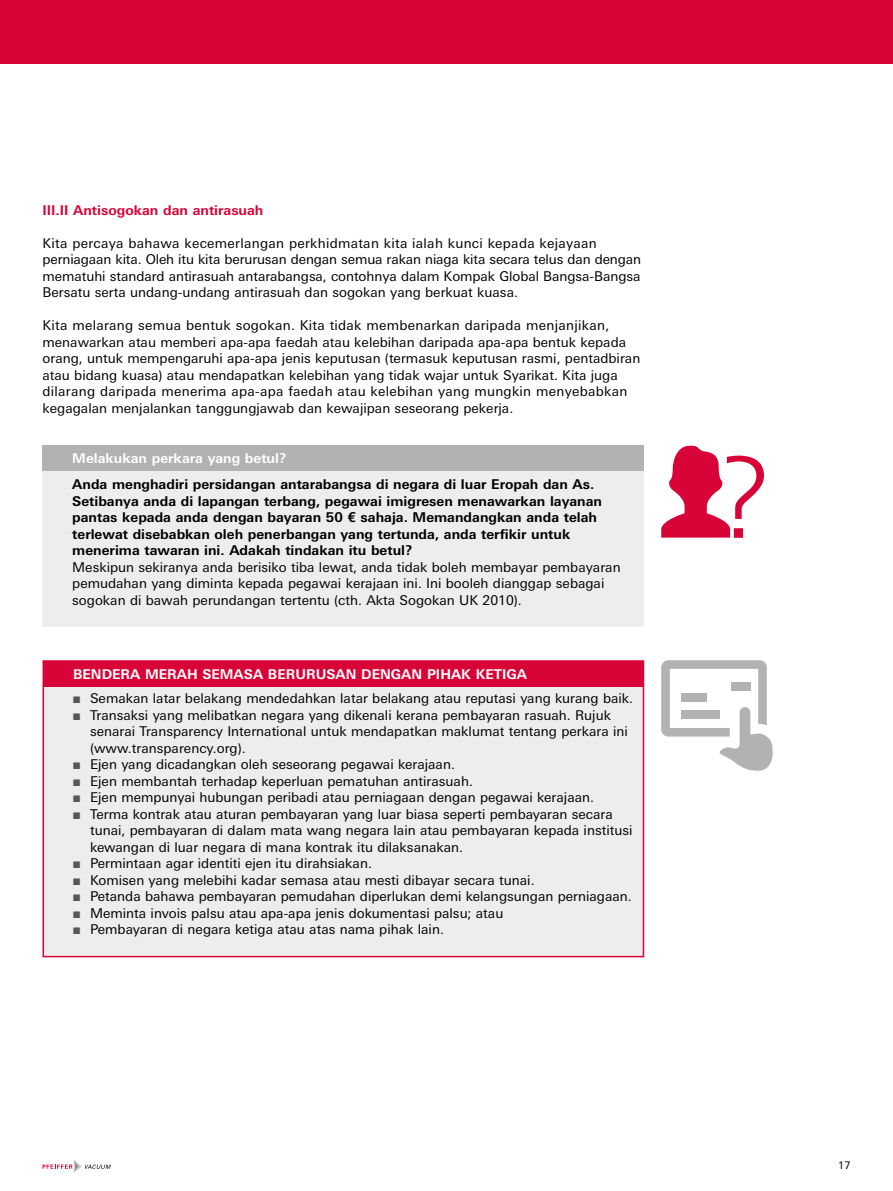
<style>
.page{position:relative;width:893px;height:1191px;background:#fff}
.page>*{position:absolute;margin:0;border:0;box-sizing:border-box;transform-origin:0 0}
.t1{font:13.5px/16.5px "Univers Next W1 G";color:#000}
.t2{font:700 13.5px/16.5px "Univers Next W1 G";color:#000}
.t3{font:700 13.5px "Univers Next W1 G";color:#fff}
.t4{font:700 13.5px "Univers Next W1 G";color:#d80337}
.t5{font:10.5px "Univers Next W1 G";color:#000}
.s1{color:#575756}
</style>
<div class="page">
<svg style="left:43px;top:1160px;width:68px;height:12px"></svg>
<div style="left:43px;top:446px;width:601px;height:181px;background:#ededed"></div>
<div style="left:43px;top:446px;width:601px;height:25px;background:#b3b2b2"></div>
<div style="left:43px;top:660px;width:601px;height:297px;background:#ededed;border:2px solid #d80337"></div>
<div style="left:43px;top:661px;width:601px;height:25px;background:#d80337"></div>
<div style="left:0;top:0;width:893px;height:64px;background:#d80337"></div>
<svg style="left:661px;top:660px;width:112px;height:110px"></svg>
<svg style="left:661px;top:445px;width:103px;height:93px"></svg>
<p class="t4" style="left:43px;top:202px;width:222px">III.II Antisogokan dan antirasuah</p>
<p class="t1" style="left:43px;top:234px;width:600px">Kita percaya bahawa kecemerlangan perkhidmatan kita ialah kunci kepada kejayaan perniagaan kita. Oleh itu kita berurusan dengan semua rakan niaga kita secara telus dan dengan mematuhi standard antirasuah antarabangsa, contohnya dalam Kompak Global Bangsa-Bangsa Bersatu serta undang-undang antirasuah dan sogokan yang berkuat kuasa.</p>
<p class="t1" style="left:43px;top:317px;width:599px">Kita melarang semua bentuk sogokan. Kita tidak membenarkan daripada menjanjikan, menawarkan atau memberi apa-apa faedah atau kelebihan daripada apa-apa bentuk kepada orang, untuk mempengaruhi apa-apa jenis keputusan (termasuk keputusan rasmi, pentadbiran atau bidang kuasa) atau mendapatkan kelebihan yang tidak wajar untuk Syarikat. Kita juga dilarang daripada menerima apa-apa faedah atau kelebihan yang mungkin menyebabkan kegagalan menjalankan tanggungjawab dan kewajipan seseorang pekerja.</p>
<p class="t3" style="left:72px;top:450px;width:216px">Melakukan perkara yang betul?</p>
<p class="t2" style="left:72px;top:476px;width:531px">Anda menghadiri persidangan antarabangsa di negara di luar Eropah dan As.<br>Setibanya anda di lapangan terbang, pegawai imigresen menawarkan layanan pantas kepada anda dengan bayaran 50 € sahaja. Memandangkan anda telah terlewat disebabkan oleh penerbangan yang tertunda, anda terfikir untuk menerima tawaran ini. Adakah tindakan itu betul?</p>
<p class="t1" style="left:72px;top:559px;width:550px">Meskipun sekiranya anda berisiko tiba lewat, anda tidak boleh membayar pembayaran pemudahan yang diminta kepada pegawai kerajaan ini. Ini booleh dianggap sebagai sogokan di bawah perundangan tertentu (cth. Akta Sogokan UK 2010).</p>
<p class="t3" style="left:73px;top:666px;width:456px">BENDERA MERAH SEMASA BERURUSAN DENGAN PIHAK KETIGA</p>
<p class="t1" style="left:73px;top:690px;width:562px"><span class="s1">■</span> Semakan latar belakang mendedahkan latar belakang atau reputasi yang kurang baik.</p>
<p class="t1" style="left:90px;top:707px;width:539px;text-indent:-17px"><span class="s1">■</span> Transaksi yang melibatkan negara yang dikenali kerana pembayaran rasuah. Rujuk senarai Transparency International untuk mendapatkan maklumat tentang perkara ini (www.transparency.org).</p>
<p class="t1" style="left:73px;top:756px;width:383px"><span class="s1">■</span> Ejen yang dicadangkan oleh seseorang pegawai kerajaan.</p>
<p class="t1" style="left:73px;top:773px;width:401px"><span class="s1">■</span> Ejen membantah terhadap keperluan pematuhan antirasuah.</p>
<p class="t1" style="left:73px;top:789px;width:523px"><span class="s1">■</span> Ejen mempunyai hubungan peribadi atau perniagaan dengan pegawai kerajaan.</p>
<p class="t1" style="left:90px;top:806px;width:544px;text-indent:-17px"><span class="s1">■</span> Terma kontrak atau aturan pembayaran yang luar biasa seperti pembayaran secara tunai, pembayaran di dalam mata wang negara lain atau pembayaran kepada institusi kewangan di luar negara di mana kontrak itu dilaksanakan.</p>
<p class="t1" style="left:73px;top:855px;width:300px"><span class="s1">■</span> Permintaan agar identiti ejen itu dirahsiakan.</p>
<p class="t1" style="left:73px;top:872px;width:463px"><span class="s1">■</span> Komisen yang melebihi kadar semasa atau mesti dibayar secara tunai.</p>
<p class="t1" style="left:73px;top:888px;width:560px"><span class="s1">■</span> Petanda bahawa pembayaran pemudahan diperlukan demi kelangsungan perniagaan.</p>
<p class="t1" style="left:73px;top:905px;width:432px"><span class="s1">■</span> Meminta invois palsu atau apa-apa jenis dokumentasi palsu; atau</p>
<p class="t1" style="left:73px;top:921px;width:372px"><span class="s1">■</span> Pembayaran di negara ketiga atau atas nama pihak lain.</p>
<p class="t5" style="left:838px;top:1159px;width:14px">17</p>
</div>
